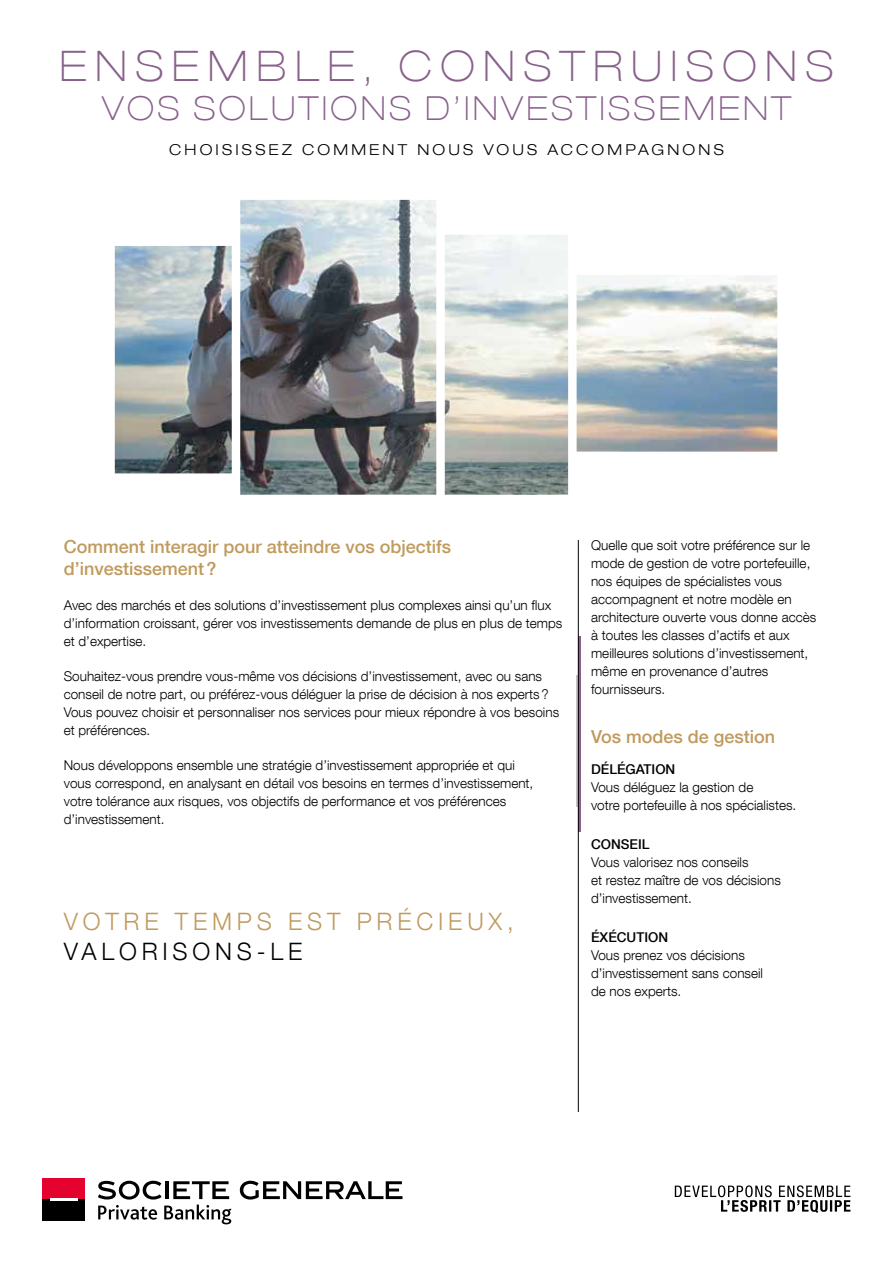
<style>
.page{position:relative;width:893px;height:1263px;background:#fff}
.page>*{position:absolute;margin:0;border:0;box-sizing:border-box;transform-origin:0 0}
.GRAND_TITRE{font:100 expanded 42px "Helvetica Neue LT Com";letter-spacing:.2em;color:#88608b}
.GRAND_TITRE-2{font:100 expanded 33px "Helvetica Neue LT Com";letter-spacing:.1em;color:#88608b}
.t1{font:300 24px/30px "Helvetica Neue LT Com";letter-spacing:.2em;color:#c09a5d}
.sous_titre_OR{font:500 18px/22.5px "Helvetica Neue LT Com";color:#c09a5d}
.ACCROCHE{font:300 expanded 15px "Helvetica Neue LT Com";letter-spacing:.21em;color:#000}
.TXT{font:300 13.5px/18px "Helvetica Neue LT Com";color:#000}
.TXT_gras{font:300 13.5px/18px "Helvetica Neue LT Com";color:#000}
.TXT_gras-2{font:500 13.5px "Helvetica Neue LT Com";color:#000}
.s1{color:#000}
</style>
<div class="page">
<img style="left:115px;top:200px;width:662px;height:295px">
<hr style="left:576px;top:675px;width:2px;height:132px;background:#c6c6c6">
<hr style="left:578px;top:637px;width:2px;height:195px;background:#88608b">
<hr style="left:578px;top:540px;width:1px;height:572px;background:#000">
<svg style="left:675px;top:1185px;width:175px;height:28px"></svg>
<div style="left:43px;top:1178px;width:42px;height:21px;background:#e4032e"></div>
<div style="left:43px;top:1199px;width:42px;height:21px;background:#000"></div>
<hr style="left:50px;top:1198px;width:28px;height:2px;background:#fff">
<svg style="left:240px;top:1181px;width:162px;height:18px"></svg>
<svg style="left:98px;top:1181px;width:133px;height:43px"></svg>
<p class="GRAND_TITRE" style="left:60px;top:40px;width:775px">ENSEMBLE, CONSTRUISONS</p>
<p class="GRAND_TITRE-2" style="left:102px;top:88px;width:691px">VOS SOLUTIONS D’INVESTISSEMENT</p>
<p class="ACCROCHE" style="left:169px;top:140px;width:556px">CHOISISSEZ COMMENT NOUS VOUS ACCOMPAGNONS</p>
<p class="sous_titre_OR" style="left:64px;top:535px;width:389px">Comment interagir pour atteindre vos objectifs d’investissement?</p>
<p class="TXT" style="left:64px;top:596px;width:500px">Avec des marchés et des solutions d’investissement plus complexes ainsi qu’un flux d’information croissant, gérer vos investissements demande de plus en plus de temps et d’expertise.</p>
<p class="TXT" style="left:64px;top:667px;width:497px">Souhaitez-vous prendre vous-même vos décisions d’investissement, avec ou sans conseil de notre part, ou préférez-vous déléguer la prise de décision à nos experts?<br>Vous pouvez choisir et personnaliser nos services pour mieux répondre à vos besoins et préférences.</p>
<p class="TXT" style="left:64px;top:756px;width:471px">Nous développons ensemble une stratégie d’investissement appropriée et qui vous correspond, en analysant en détail vos besoins en termes d’investissement, votre tolérance aux risques, vos objectifs de performance et vos préférences d’investissement.</p>
<p class="t1" style="left:64px;top:906px;width:452px">VOTRE TEMPS EST PRÉCIEUX,<br><span class="s1">VALORISONS-LE</span></p>
<p class="TXT_gras" style="left:591px;top:536px;width:227px">Quelle que soit votre préférence sur le mode de gestion de votre portefeuille, nos équipes de spécialistes vous accompagnent et notre modèle en architecture ouverte vous donne accès à toutes les classes d’actifs et aux meilleures solutions d’investissement, même en provenance d’autres fournisseurs.</p>
<p class="sous_titre_OR" style="left:591px;top:725px;width:186px">Vos modes de gestion</p>
<p class="TXT_gras-2" style="left:591px;top:761px;width:86px">DÉLÉGATION</p>
<p class="TXT_gras" style="left:591px;top:778px;width:207px">Vous déléguez la gestion de<br>votre portefeuille à nos spécialistes.</p>
<p class="TXT_gras-2" style="left:591px;top:836px;width:60px">CONSEIL</p>
<p class="TXT" style="left:591px;top:853px;width:191px">Vous valorisez nos conseils<br>et restez maître de vos décisions d’investissement.</p>
<p class="TXT_gras-2" style="left:591px;top:929px;width:79px">ÉXÉCUTION</p>
<p class="TXT" style="left:591px;top:946px;width:173px">Vous prenez vos décisions d’investissement sans conseil de nos experts.</p>
</div>
